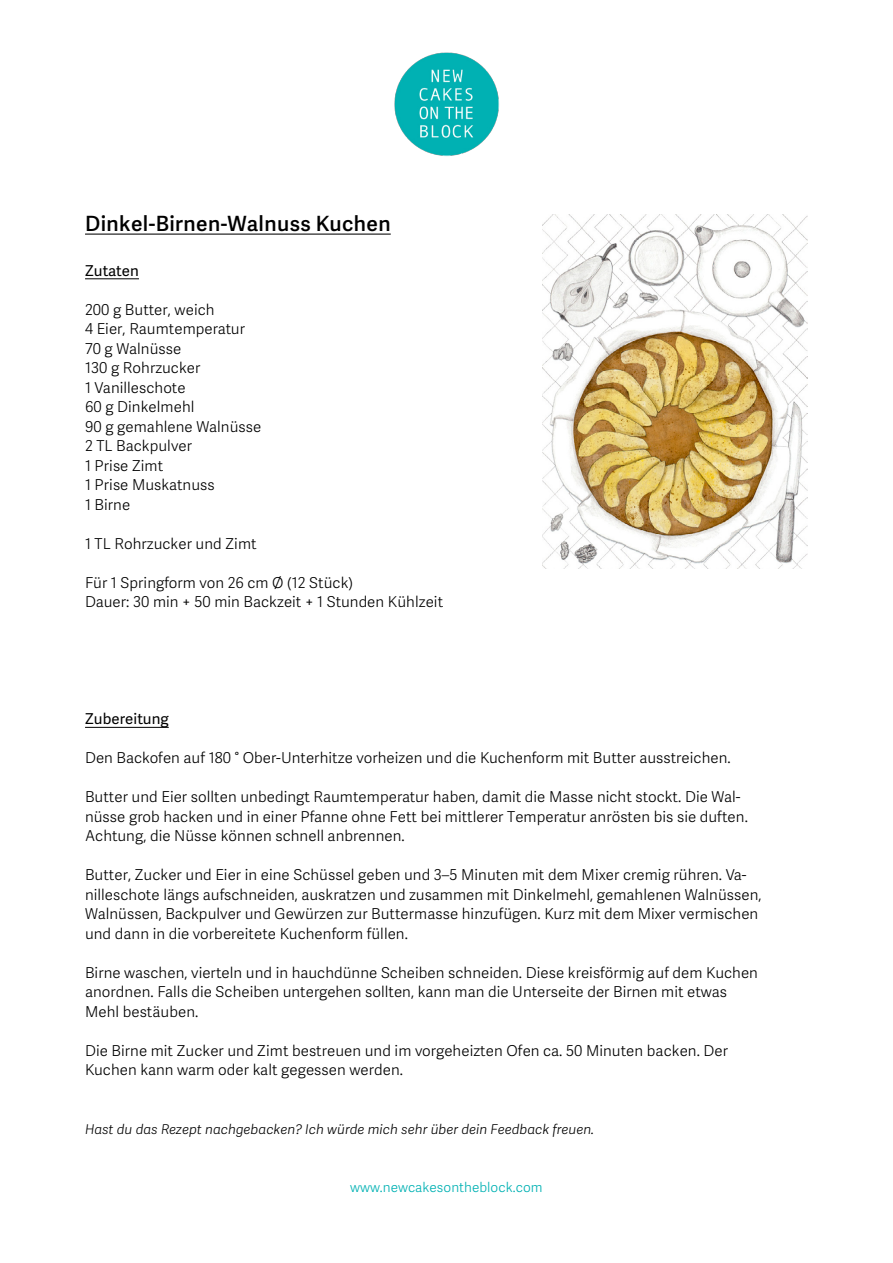
<style>
.page{position:relative;width:893px;height:1263px;background:#fff}
.page>*{position:absolute;margin:0;border:0;box-sizing:border-box;transform-origin:0 0}
.t1{font:600 21px "Adelle Sans W01";letter-spacing:.02em;color:#000}
.t2{font:300 15px/19.5px "Adelle Sans W01";letter-spacing:.005em;color:#000}
.t3{font:15px "Adelle Sans W01";letter-spacing:.005em;color:#000}
.t4{font:italic 300 13.5px "Adelle Sans W01";letter-spacing:.005em;color:#000}
.t5{font:300 13.5px "Adelle Sans W01";letter-spacing:.005em;color:#00b1b3}
</style>
<div class="page">
<img style="left:394px;top:52px;width:105px;height:104px">
<hr style="left:85px;top:234px;width:306px;height:1px;background:#000">
<hr style="left:85px;top:278px;width:54px;height:1px;background:#000">
<hr style="left:85px;top:727px;width:84px;height:1px;background:#000">
<img style="left:542px;top:215px;width:266px;height:354px">
<h1 class="t1" style="left:85px;top:212px;width:307px">Dinkel-Birnen-Walnuss Kuchen</h1>
<p class="t3" style="left:85px;top:262px;width:55px">Zutaten</p>
<p class="t2" style="left:85px;top:300px;width:178px">200 g Butter, weich<br>4 Eier, Raumtemperatur<br>70 g Walnüsse<br>130 g Rohrzucker<br>1 Vanilleschote<br>60 g Dinkelmehl<br>90 g gemahlene Walnüsse<br>2 TL Backpulver<br>1 Prise Zimt<br>1 Prise Muskatnuss<br>1 Birne</p>
<p class="t2" style="left:85px;top:534px;width:173px">1 TL Rohrzucker und Zimt</p>
<p class="t2" style="left:85px;top:573px;width:360px">Für 1 Springform von 26 cm Ø (12 Stück)<br>Dauer: 30 min + 50 min Backzeit + 1 Stunden Kühlzeit</p>
<p class="t3" style="left:85px;top:711px;width:85px">Zubereitung</p>
<p class="t2" style="left:85px;top:748px;width:647px">Den Backofen auf 180 ° Ober-Unterhitze vorheizen und die Kuchenform mit Butter ausstreichen.</p>
<p class="t2" style="left:85px;top:787px;width:664px">Butter und Eier sollten unbedingt Raumtemperatur haben, damit die Masse nicht stockt. Die Wal&shy;nüsse grob hacken und in einer Pfanne ohne Fett bei mittlerer Temperatur anrösten bis sie duften.<br>Achtung, die Nüsse können schnell anbrennen.</p>
<p class="t2" style="left:85px;top:865px;width:678px">Butter, Zucker und Eier in eine Schüssel geben und 3–5 Minuten mit dem Mixer cremig rühren. Va&shy;nilleschote längs aufschneiden, auskratzen und zusammen mit Dinkelmehl, gemahlenen Walnüssen, Walnüssen, Backpulver und Gewürzen zur Buttermasse hinzufügen. Kurz mit dem Mixer vermischen und dann in die vorbereitete Kuchenform füllen.</p>
<p class="t2" style="left:85px;top:963px;width:674px">Birne waschen, vierteln und in hauchdünne Scheiben schneiden. Diese kreisförmig auf dem Kuchen anordnen. Falls die Scheiben untergehen sollten, kann man die Unterseite der Birnen mit etwas<br>Mehl bestäuben.</p>
<p class="t2" style="left:85px;top:1041px;width:645px">Die Birne mit Zucker und Zimt bestreuen und im vorgeheizten Ofen ca. 50 Minuten backen. Der<br>Kuchen kann warm oder kalt gegessen werden.</p>
<p class="t4" style="left:85px;top:1121px;width:511px">Hast du das Rezept nachgebacken? Ich würde mich sehr über dein Feedback freuen.</p>
<p class="t5" style="left:350px;top:1180px;width:194px">www.newcakesontheblock.com</p>
</div>
